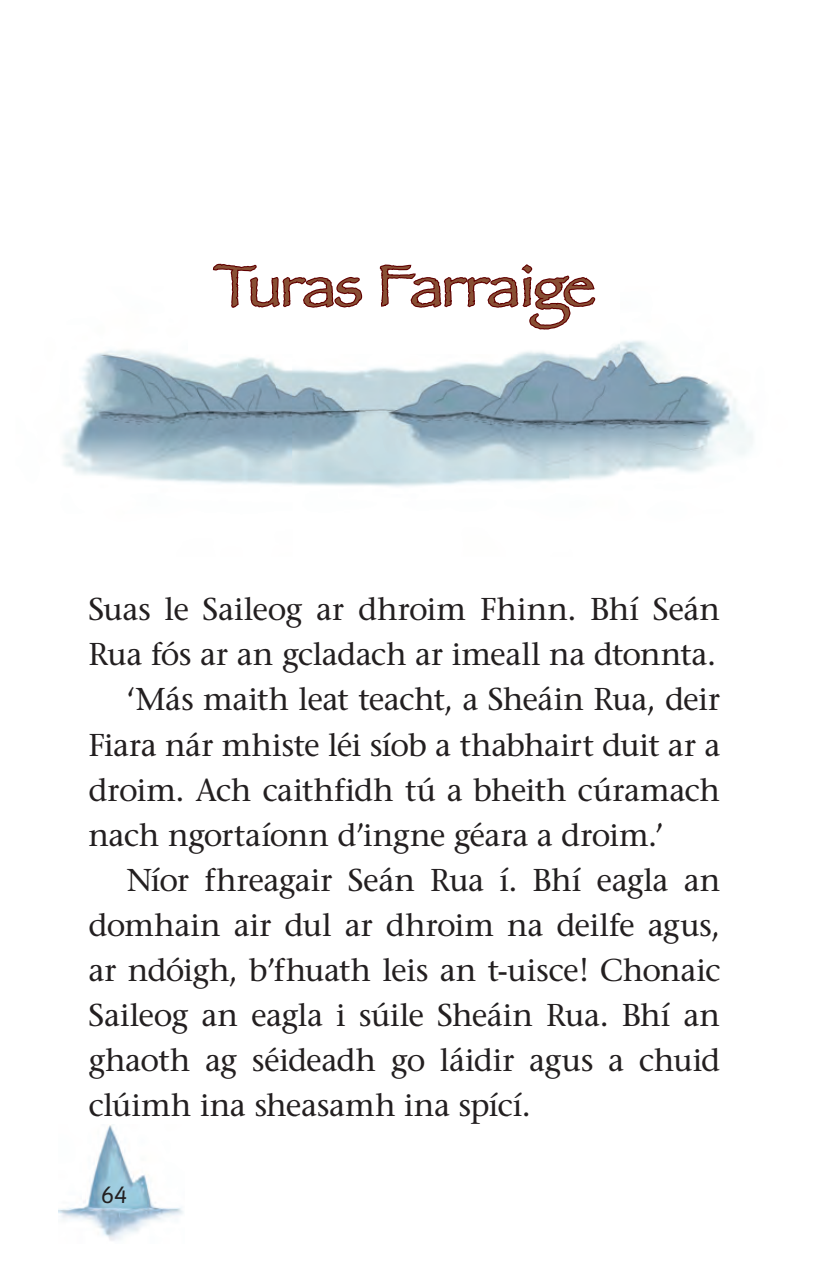
<style>
.page{position:relative;width:831px;height:1277px;background:#fff}
.page>*{position:absolute;margin:0;border:0;box-sizing:border-box;transform-origin:0 0}
.t1{font:60.75px "Papyrus";letter-spacing:-.02em;color:#884f34}
.t2{font:31.5px "Stone Serif";letter-spacing:-.015em;color:#231f20}
.t3{font:22.95px "Sassoon Primary";color:#231f20}
.s1{font-size:41.4px}
</style>
<div class="page">
<img style="left:58px;top:1125px;width:125px;height:116px">
<img style="left:63px;top:341px;width:690px;height:146px">
<img style="left:188px;top:341px;width:431px;height:13px">
<svg style="left:211px;top:263px;width:153px;height:208px"></svg>
<svg style="left:379px;top:264px;width:217px;height:66px"></svg>
<h1 class="t1" style="left:214px;top:249px;width:383px">Turas Farra<span class="s1">I</span>ge</h1>
<h1 class="t1" style="left:518px;top:215px;width:18px">.</h1>
<p class="t2" style="left:88px;top:591px;width:633px">Suas le Saileog ar dhroim Fhinn. Bhí Seán</p>
<p class="t2" style="left:88px;top:636px;width:629px">Rua fós ar an gcladach ar imeall na dtonnta.</p>
<p class="t2" style="left:127px;top:681px;width:595px">‘Más maith leat teacht, a Sheáin Rua, deir</p>
<p class="t2" style="left:88px;top:726px;width:633px">Fiara nár mhiste léi síob a thabhairt duit ar a</p>
<p class="t2" style="left:88px;top:771px;width:633px">droim. Ach caithfidh tú a bheith cúramach</p>
<p class="t2" style="left:88px;top:816px;width:576px">nach ngortaíonn d’ingne géara a droim.’</p>
<p class="t2" style="left:127px;top:861px;width:595px">Níor fhreagair Seán Rua í. Bhí eagla an</p>
<p class="t2" style="left:88px;top:906px;width:633px">domhain air dul ar dhroim na deilfe agus,</p>
<p class="t2" style="left:88px;top:951px;width:633px">ar ndóigh, b’fhuath leis an t-uisce! Chonaic</p>
<p class="t2" style="left:88px;top:996px;width:633px">Saileog an eagla i súile Sheáin Rua. Bhí an</p>
<p class="t2" style="left:88px;top:1041px;width:633px">ghaoth ag séideadh go láidir agus a chuid</p>
<p class="t2" style="left:88px;top:1086px;width:444px">clúimh ina sheasamh ina spící.</p>
<p class="t3" style="left:100px;top:1181px;width:28px">64</p>
</div>
